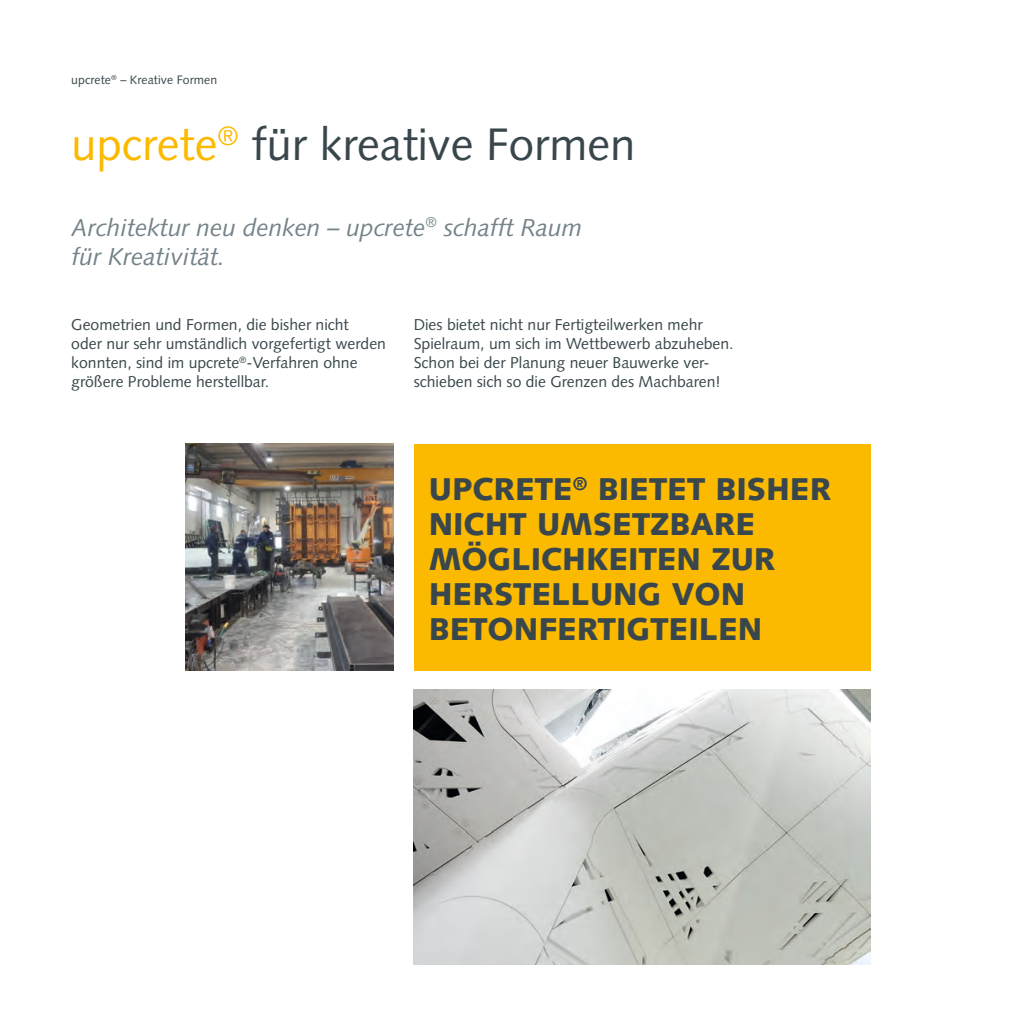
<style>
.page{position:relative;width:1036px;height:1036px;background:#fff}
.page>*{position:absolute;margin:0;border:0;box-sizing:border-box;transform-origin:0 0}
.t1{font:45.5px "Syntax LT Std";color:#39474c}
.t2{font:900 31.5px/35px "Syntax LT Std";color:#39474c}
.t3{font:italic 24.5px/29.4px "Syntax LT Std";color:#748289}
.t4{font:15.75px/18.9px "Syntax LT Std";color:#39474c}
.t5{font:12.25px "Syntax LT Std";letter-spacing:.005em;color:#39474c}
.s1{color:#fbba00}
</style>
<div class="page">
<img style="left:185px;top:443px;width:209px;height:227px">
<div style="left:414px;top:443px;width:456px;height:227px;background:#fbba00"></div>
<img style="left:414px;top:689px;width:456px;height:275px">
<p class="t5" style="left:71px;top:73px;width:147px">upcrete<sup>®</sup> – Kreative Formen</p>
<h1 class="t1" style="left:71px;top:117px;width:565px"><span class="s1">upcrete</span><sup>®</sup> für kreative Formen</h1>
<h3 class="t3" style="left:71px;top:212px;width:512px">Architektur neu denken – upcrete<sup>®</sup> schafft Raum für Kreativität.</h3>
<p class="t4" style="left:71px;top:315px;width:316px">Geometrien und Formen, die bisher nicht<br>oder nur sehr umständlich vorgefertigt werden konnten, sind im upcrete<sup>®</sup>-Verfahren ohne größere Probleme herstellbar.</p>
<p class="t4" style="left:414px;top:315px;width:321px">Dies bietet nicht nur Fertigteilwerken mehr Spielraum, um sich im Wettbewerb abzuheben.<br>Schon bei der Planung neuer Bauwerke ver&shy;schieben sich so die Grenzen des Machbaren!</p>
<h2 class="t2" style="left:428px;top:472px;width:404px">UPCRETE<sup>®</sup> BIETET BISHER<br>NICHT UMSETZBARE<br>MÖGLICHKEITEN ZUR<br>HERSTELLUNG VON<br>BETONFERTIGTEILEN</h2>
</div>
